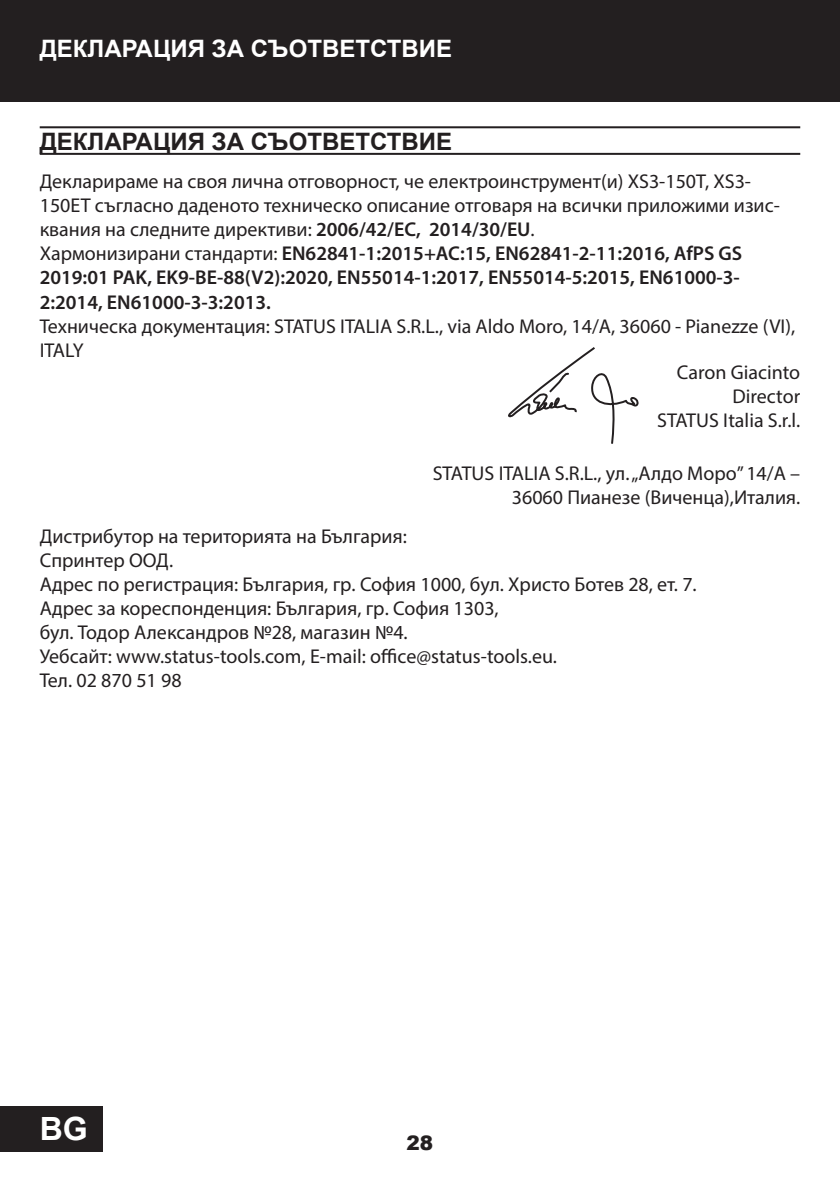
<style>
.page{position:relative;width:840px;height:1191px;background:#fff}
.page>*{position:absolute;margin:0;border:0;box-sizing:border-box;transform-origin:0 0}
.t1{font:700 32px "Arial";color:#fff}
.t2{font:700 24px "Arial";color:#fff}
.t3{font:700 24px "Arial";color:#231f20}
.t4{font:20px/24px "Myriad Pro";color:#231f20}
.t5{font:900 20px "Arial";color:#231f20}
.s1{font-weight:600}
</style>
<div class="page">
<div style="left:0;top:1106px;width:102px;height:45px;background:#231f20"></div>
<div style="left:0;top:0;width:839px;height:102px;background:#231f20"></div>
<hr style="left:40px;top:126px;width:759px;height:2px;background:#231f20">
<hr style="left:40px;top:153px;width:759px;height:2px;background:#231f20">
<svg style="left:508px;top:347px;width:131px;height:97px"></svg>
<p class="t2" style="left:40px;top:32px;width:414px">ДЕКЛАРАЦИЯ ЗА СЪОТВЕТСТВИЕ</p>
<p class="t3" style="left:40px;top:125px;width:414px">ДЕКЛАРАЦИЯ ЗА СЪОТВЕТСТВИЕ</p>
<p class="t4" style="left:40px;top:169px;width:741px">Декларираме на своя лична отговорност, че електроинструмент(и) XS3-150T, XS3- 150ET съгласно даденото техническо описание отговаря на всички приложими изис&shy;квания на следните директиви: <span class="s1">2006/42/EC, 2014/30/EU</span>.<br>Хармонизирани стандарти: <span class="s1">EN62841-1:2015+AC:15, EN62841-2-11:2016, AfPS GS 2019:01 PAK, EK9-BE-88(V2):2020, EN55014-1:2017, EN55014-5:2015, EN61000-3- 2:2014, EN61000-3-3:2013.</span></p>
<p class="t4" style="left:40px;top:313px;width:756px">Техническа документация: STATUS ITALIA S.R.L., via Aldo Moro, 14/A, 36060 - Pianezze (VI),</p>
<p class="t4" style="left:40px;top:337px;width:46px">ITALY</p>
<p class="t4" style="left:676px;top:360px;width:125px">Caron Giacinto</p>
<p class="t4" style="left:732px;top:384px;width:69px">Director</p>
<p class="t4" style="left:656px;top:408px;width:144px">STATUS Italia S.r.l.</p>
<p class="t4" style="left:432px;top:461px;width:369px;text-align:right">STATUS ITALIA S.R.L., ул. „Алдо Моро” 14/А –<br>36060 Пианезе (Виченца),Италия.</p>
<p class="t4" style="left:40px;top:524px;width:658px">Дистрибутор на територията на България:<br>Спринтер ООД.<br>Адрес по регистрация: България, гр. София 1000, бул. Христо Ботев 28, ет. 7.<br>Адрес за кореспонденция: България, гр. София 1303,<br>бул. Тодор Александров №28, магазин №4.<br>Уебсайт: www.status-tools.com, E-mail: office@status-tools.eu.<br>Тел. 02 870 51 98</p>
<h1 class="t1" style="left:40px;top:1106px;width:49px">BG</h1>
<p class="t5" style="left:406px;top:1128px;width:28px">28</p>
</div>
